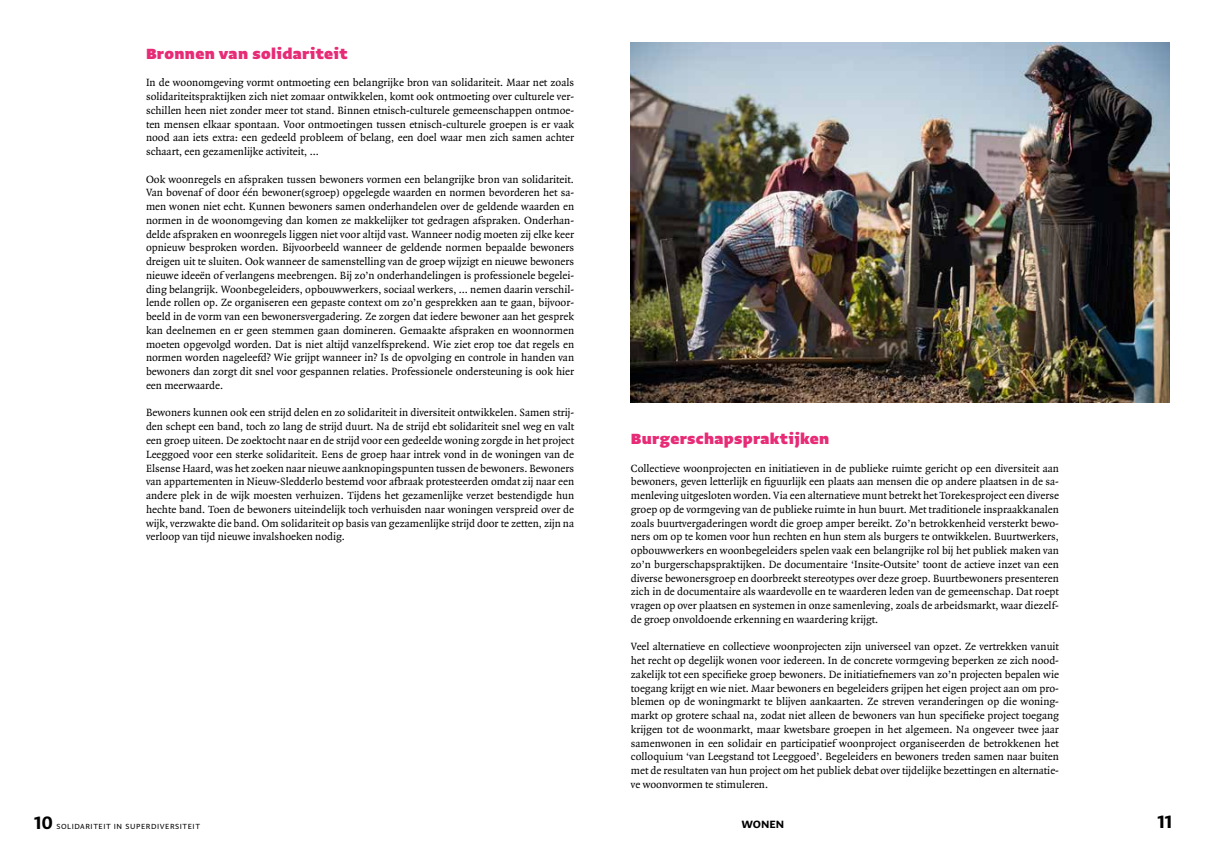
<style>
.page{position:relative;width:1205px;height:851px;background:#fff}
.page>*{position:absolute;margin:0;border:0;box-sizing:border-box;transform-origin:0 0}
.t1{font:700 21.25px "Greta Arabic AR+LT";color:#000}
.t2{font:900 17.5px "Greta Arabic AR+LT";letter-spacing:.02em;color:#e72b76}
.t3{font:700 12.5px "Greta Arabic AR+LT";color:#000}
.t4{font:11.25px/13.8px "Quadraat";color:#000;text-align:justify}
.t5{font:8.75px "Greta Arabic AR+LT";letter-spacing:.06em;color:#000}
</style>
<div class="page">
<img style="left:631px;top:43px;width:538px;height:359px">
<h2 class="t2" style="left:146px;top:38px;width:203px">Bronnen van solidariteit</h2>
<p class="t4" style="left:146px;top:76px;width:430px">In de woonomgeving vormt ontmoeting een belangrijke bron van solidariteit. Maar net zoals</p>
<p class="t4" style="left:146px;top:117px;width:430px">ten mensen elkaar spontaan. Voor ontmoetingen tussen etnisch-culturele groepen is er vaak</p>
<p class="t4" style="left:146px;top:90px;width:430px">solidariteitspraktijken zich niet zomaar ontwikkelen, komt ook ontmoeting over culturele ver-</p>
<p class="t4" style="left:146px;top:131px;width:430px">nood aan iets extra: een gedeeld probleem of belang, een doel waar men zich samen achter schaart, een gezamenlijke activiteit ...,</p>
<p class="t4" style="left:146px;top:172px;width:430px">Ook woonregels en afspraken tussen bewoners vormen een belangrijke bron van solidariteit.</p>
<p class="t4" style="left:146px;top:200px;width:430px">men wonen niet echt. Kunnen bewoners samen onderhandelen over de geldende waarden en</p>
<p class="t4" style="left:146px;top:104px;width:430px">schillen heen niet zonder meer tot stand. Binnen etnisch-culturele gemeenschappen ontmoe-</p>
<p class="t4" style="left:146px;top:186px;width:430px">Van bovenaf of door één bewoner(sgroep) opgelegde waarden en normen bevorderen het sa-</p>
<p class="t4" style="left:146px;top:227px;width:430px">delde afspraken en woonregels liggen niet voor altijd vast. Wanneer nodig moeten zij elke keer</p>
<p class="t4" style="left:146px;top:214px;width:430px">normen in de woonomgeving dan komen ze makkelijker tot gedragen afspraken. Onderhan-</p>
<p class="t4" style="left:146px;top:241px;width:430px">opnieuw besproken worden. Bijvoorbeeld wanneer de geldende normen bepaalde bewoners dreigen uit te sluiten. Ook wanneer de samenstelling van de groep wijzigt en nieuwe bewoners</p>
<p class="t4" style="left:146px;top:269px;width:430px">nieuwe ideeën ofverlangens meebrengen. Bij zo n’ onderhandelingen is professionele begelei-</p>
<p class="t4" style="left:146px;top:282px;width:430px">ding belangrijk. Woonbegeleiders, opbouwwerkers, sociaal werkers, … nemen daarin verschil-</p>
<p class="t4" style="left:146px;top:296px;width:430px">lende rollen op. Ze organiseren een gepaste context om zo n’ gesprekken aan te gaan, bijvoor-</p>
<p class="t4" style="left:146px;top:310px;width:430px">beeld in de vorm van een bewonersvergadering. Ze zorgen dat iedere bewoner aan het gesprek</p>
<p class="t4" style="left:146px;top:324px;width:430px">kan deelnemen en er geen stemmen gaan domineren. Gemaakte afspraken en woonnormen moeten opgevolgd worden. Dat is niet altijd vanzelfsprekend. Wie ziet erop toe dat regels en normen worden nageleefd? Wie grijpt wanneer in? Is de opvolging en controle in handen van bewoners dan zorgt dit snel voor gespannen relaties. Professionele ondersteuning is ook hier een meerwaarde.</p>
<p class="t4" style="left:146px;top:420px;width:430px">den schept een band, toch zo lang de strijd duurt. Na de strijd ebt solidariteit snel weg en valt</p>
<p class="t4" style="left:146px;top:406px;width:430px">Bewoners kunnen ook een strijd delen en zo solidariteit in diversiteit ontwikkelen. Samen strij-</p>
<p class="t4" style="left:146px;top:434px;width:430px">een groep uiteen. De zoektocht naar en de strijd voor een gedeelde woning zorgde in het project Leeggoed voor een sterke solidariteit. Eens de groep haar intrek vond in de woningen van de Elsense Haard, was het zoeken naar nieuwe aanknopingspunten tussen de bewoners. Bewoners van appartementen in Nieuw-Sledderlo bestemd voor afbraak protesteerden omdat zij naar een andere plek in de wijk moesten verhuizen. Tijdens het gezamenlijke verzet bestendigde hun hechte band. Toen de bewoners uiteindelijk toch verhuisden naar woningen verspreid over de wijk, verzwakte die band. Om solidariteit op basis van gezamenlijke strijd door te zetten, zijn na verloop van tijd nieuwe invalshoeken nodig.</p>
<h2 class="t2" style="left:631px;top:423px;width:200px">Burgerschapspraktijken</h2>
<p class="t4" style="left:631px;top:461px;width:430px">Collectieve woonprojecten en initiatieven in de publieke ruimte gericht op een diversiteit aan</p>
<p class="t4" style="left:631px;top:489px;width:430px">menleving uitgesloten worden. Via een alternatieve munt betrekt het Torekesproject een diverse</p>
<p class="t4" style="left:631px;top:475px;width:430px">bewoners, geven letterlijk en figuurlijk een plaats aan mensen die op andere plaatsen in de sa-</p>
<p class="t4" style="left:631px;top:502px;width:430px">groep op de vormgeving van de publieke ruimte in hun buurt. Met traditionele inspraakkanalen</p>
<p class="t4" style="left:631px;top:530px;width:430px">ners om op te komen voor hun rechten en hun stem als burgers te ontwikkelen. Buurtwerkers,</p>
<p class="t4" style="left:631px;top:516px;width:430px">zoals buurtvergaderingen wordt die groep amper bereikt. Zo n’ betrokkenheid versterkt bewo-</p>
<p class="t4" style="left:631px;top:544px;width:430px">opbouwwerkers en woonbegeleiders spelen vaak een belangrijke rol bij het publiek maken van zo n’ burgerschapspraktijken. De documentaire ‘Insite-Outsite’ toont de actieve inzet van een diverse bewonersgroep en doorbreekt stereotypes over deze groep. Buurtbewoners presenteren zich in de documentaire als waardevolle en te waarderen leden van de gemeenschap. Dat roept</p>
<p class="t4" style="left:631px;top:612px;width:249px">de groep onvoldoende erkenning en waardering krijgt.</p>
<p class="t4" style="left:631px;top:599px;width:430px">vragen op over plaatsen en systemen in onze samenleving, zoals de arbeidsmarkt, waar diezelf-</p>
<p class="t4" style="left:631px;top:640px;width:430px">Veel alternatieve en collectieve woonprojecten zijn universeel van opzet. Ze vertrekken vanuit</p>
<p class="t4" style="left:631px;top:667px;width:430px">zakelijk tot een specifieke groep bewoners. De initiatiefnemers van zo n’ projecten bepalen wie</p>
<p class="t4" style="left:631px;top:654px;width:430px">het recht op degelijk wonen voor iedereen In. de concrete vormgeving beperken ze zich nood-</p>
<h1 class="t1" style="left:34px;top:803px;width:20px">10</h1>
<p class="t5" style="left:56px;top:818px;width:145px">SOLIDARITEIT IN SUPERDIVERSITEIT</p>
<p class="t4" style="left:631px;top:681px;width:430px">toegang krijgt en wie niet. Maar bewoners en begeleiders grijpen het eigen project aan om pro-</p>
<p class="t4" style="left:631px;top:722px;width:430px">krijgen tot de woonmarkt, maar kwetsbare groepen in het algemeen. Na ongeveer twee jaar samenwonen in een solidair en participatief woonproject organiseerden de betrokkenen het colloquium ‘van Leegstand tot Leeggoed .’ Begeleiders en bewoners treden samen naar buiten</p>
<p class="t4" style="left:631px;top:777px;width:139px">ve woonvormen te stimuleren.</p>
<p class="t4" style="left:631px;top:695px;width:430px">blemen op de woningmarkt te blijven aankaarten. Ze streven veranderingen op die woning-</p>
<p class="t4" style="left:631px;top:709px;width:430px">markt op grotere schaal na, zodat niet alleen de bewoners van hun specifieke project toegang</p>
<p class="t4" style="left:631px;top:764px;width:430px">met de resultaten van hun project om het publiek debat over tijdelijke bezettingen en alternatie-</p>
<p class="t3" style="left:741px;top:813px;width:44px">WONEN</p>
<h1 class="t1" style="left:1157px;top:802px;width:16px">11</h1>
</div>
